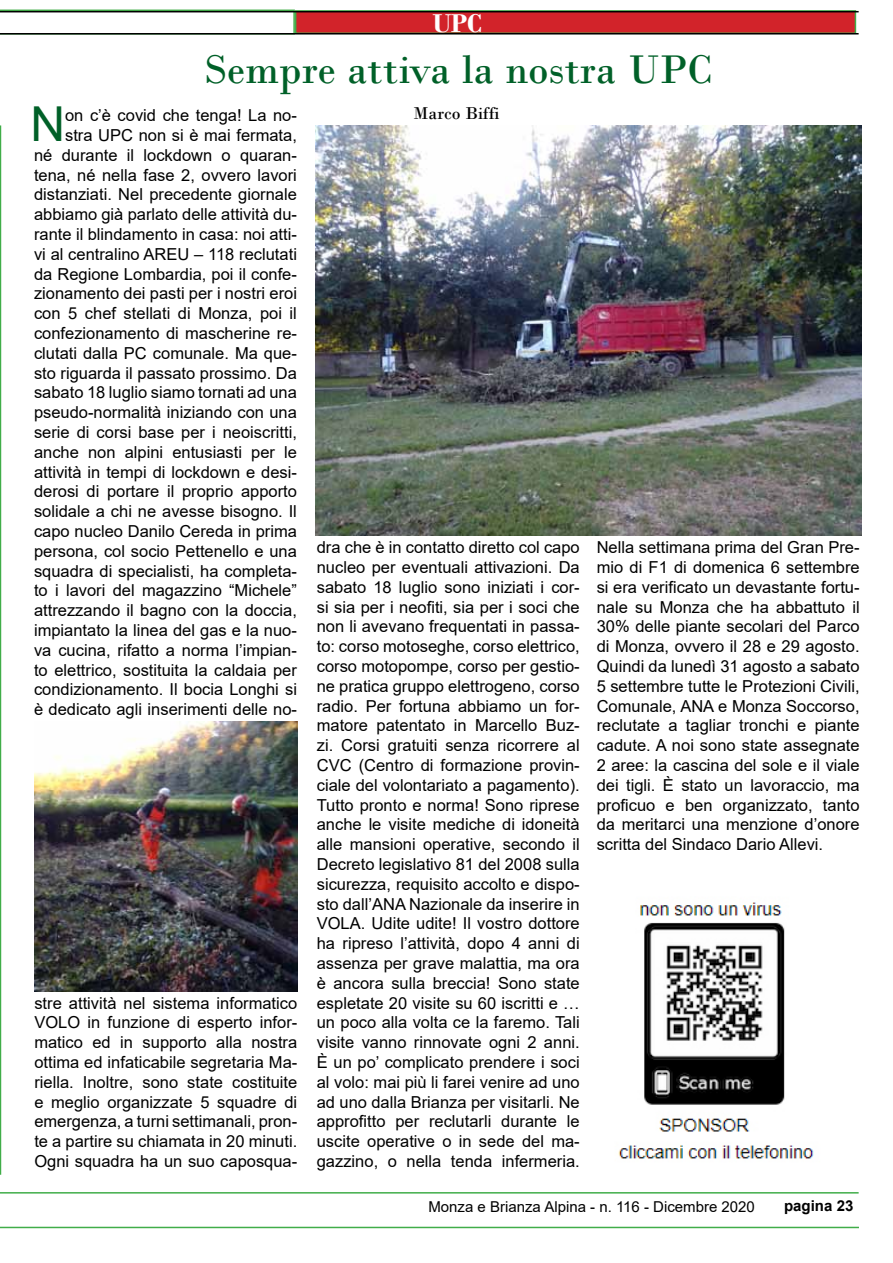
<style>
.page{position:relative;width:893px;height:1263px;background:#fff}
.page>*{position:absolute;margin:0;border:0;box-sizing:border-box;transform-origin:0 0}
.t1{font:48.15px "Arial";color:#006028}
.t2{font:42px "Bodoni";color:#006028}
.t3{font:700 27px "Bodoni";color:#fff}
.t4{font:18px "Bodoni";color:#000}
.t5{font:16.5px/19.8px "Arial";color:#000;text-align:justify}
.t6{font:15px "Arial";color:#000}
.t7{font:700 15px "Arial";color:#000}
</style>
<div class="page">
<svg style="left:0;top:10px;width:295px;height:23px"></svg>
<div style="left:295px;top:10px;width:561px;height:24px;background:#d2232a;border:2px solid #41ad49"></div>
<hr style="left:0;top:11px;width:859px;height:1px;background:#000">
<hr style="left:0;top:33px;width:859px;height:2px;background:#000">
<hr style="left:0;top:125px;width:1px;height:1050px;background:#41ad49">
<hr style="left:0;top:1192px;width:859px;height:1px;background:#41ad49">
<hr style="left:0;top:1227px;width:859px;height:1px;background:#41ad49">
<img style="left:618px;top:902px;width:196px;height:257px">
<img style="left:316px;top:125px;width:546px;height:410px">
<img style="left:34px;top:721px;width:263px;height:270px">
<h3 class="t3" style="left:432px;top:7px;width:51px">UPC</h3>
<h2 class="t2" style="left:204px;top:44px;width:509px">Sempre attiva la nostra UPC</h2>
<p class="t4" style="left:413px;top:102px;width:88px">Marco Biffi</p>
<h1 class="t1" style="left:30px;top:91px;width:36px">N</h1>
<p class="t5" style="left:34px;top:105px;width:264px;text-align:right">on c’è covid che tenga! La no&shy;stra UPC non si è mai fermata,<br>né durante il lockdown o quaran&shy;tena, né nella fase 2, ovvero lavori distanziati. Nel precedente giornale abbiamo già parlato delle attività du&shy;rante il blindamento in casa: noi atti&shy;vi al centralino AREU – 118 reclutati da Regione Lombardia, poi il confe&shy;zionamento dei pasti per i nostri eroi con 5 chef stellati di Monza, poi il confezionamento di mascherine re&shy;clutati dalla PC comunale. Ma que&shy;sto riguarda il passato prossimo. Da sabato 18 luglio siamo tornati ad una pseudo-normalità iniziando con una serie di corsi base per i neoiscritti, anche non alpini entusiasti per le attività in tempi di lockdown e desi&shy;derosi di portare il proprio apporto solidale a chi ne avesse bisogno. Il capo nucleo Danilo Cereda in prima persona, col socio Pettenello e una squadra di specialisti, ha completa&shy;to i lavori del magazzino “Michele” attrezzando il bagno con la doccia, impiantato la linea del gas e la nuo&shy;va cucina, rifatto a norma l’impian&shy;to elettrico, sostituita la caldaia per condizionamento. Il bocia Longhi si è dedicato agli inserimenti delle no-</p>
<p class="t5" style="left:317px;top:537px;width:264px">dra che è in contatto diretto col capo nucleo per eventuali attivazioni. Da sabato 18 luglio sono iniziati i cor&shy;si sia per i neofiti, sia per i soci che non li avevano frequentati in passa&shy;to: corso motoseghe, corso elettrico, corso motopompe, corso per gestio&shy;ne pratica gruppo elettrogeno, corso radio. Per fortuna abbiamo un for&shy;matore patentato in Marcello Buz&shy;zi. Corsi gratuiti senza ricorrere al CVC (Centro di formazione provin&shy;ciale del volontariato a pagamento).<br>Tutto pronto e norma! Sono riprese anche le visite mediche di idoneità alle mansioni operative, secondo il Decreto legislativo 81 del 2008 sulla sicurezza, requisito accolto e dispo&shy;sto dall’ANA Nazionale da inserire in VOLA. Udite udite! Il vostro dottore ha ripreso l’attività, dopo 4 anni di assenza per grave malattia, ma ora è ancora sulla breccia! Sono state espletate 20 visite su 60 iscritti e … un poco alla volta ce la faremo. Tali visite vanno rinnovate ogni 2 anni.<br>È un po’ complicato prendere i soci al volo: mai più li farei venire ad uno ad uno dalla Brianza per visitarli. Ne approfitto per reclutarli durante le uscite operative o in sede del ma&shy;gazzino, o nella tenda infermeria.</p>
<p class="t5" style="left:597px;top:537px;width:264px">Nella settimana prima del Gran Pre&shy;mio di F1 di domenica 6 settembre si era verificato un devastante fortu&shy;nale su Monza che ha abbattuto il 30% delle piante secolari del Parco di Monza, ovvero il 28 e 29 agosto.<br>Quindi da lunedì 31 agosto a sabato 5 settembre tutte le Protezioni Civili, Comunale, ANA e Monza Soccorso, reclutate a tagliar tronchi e piante cadute. A noi sono state assegnate 2 aree: la cascina del sole e il viale dei tigli. È stato un lavoraccio, ma proficuo e ben organizzato, tanto da meritarci una menzione d’onore scritta del Sindaco Dario Allevi.</p>
<p class="t5" style="left:34px;top:993px;width:264px">stre attività nel sistema informatico VOLO in funzione di esperto infor&shy;matico ed in supporto alla nostra ottima ed infaticabile segretaria Ma&shy;riella. Inoltre, sono state costituite e meglio organizzate 5 squadre di emergenza, a turni settimanali, pron&shy;te a partire su chiamata in 20 minuti.<br>Ogni squadra ha un suo caposqua-</p>
<p class="t6" style="left:428px;top:1197px;width:328px">Monza e Brianza Alpina - n. 116 - Dicembre 2020</p>
<p class="t7" style="left:784px;top:1195px;width:71px">pagina 23</p>
</div>
